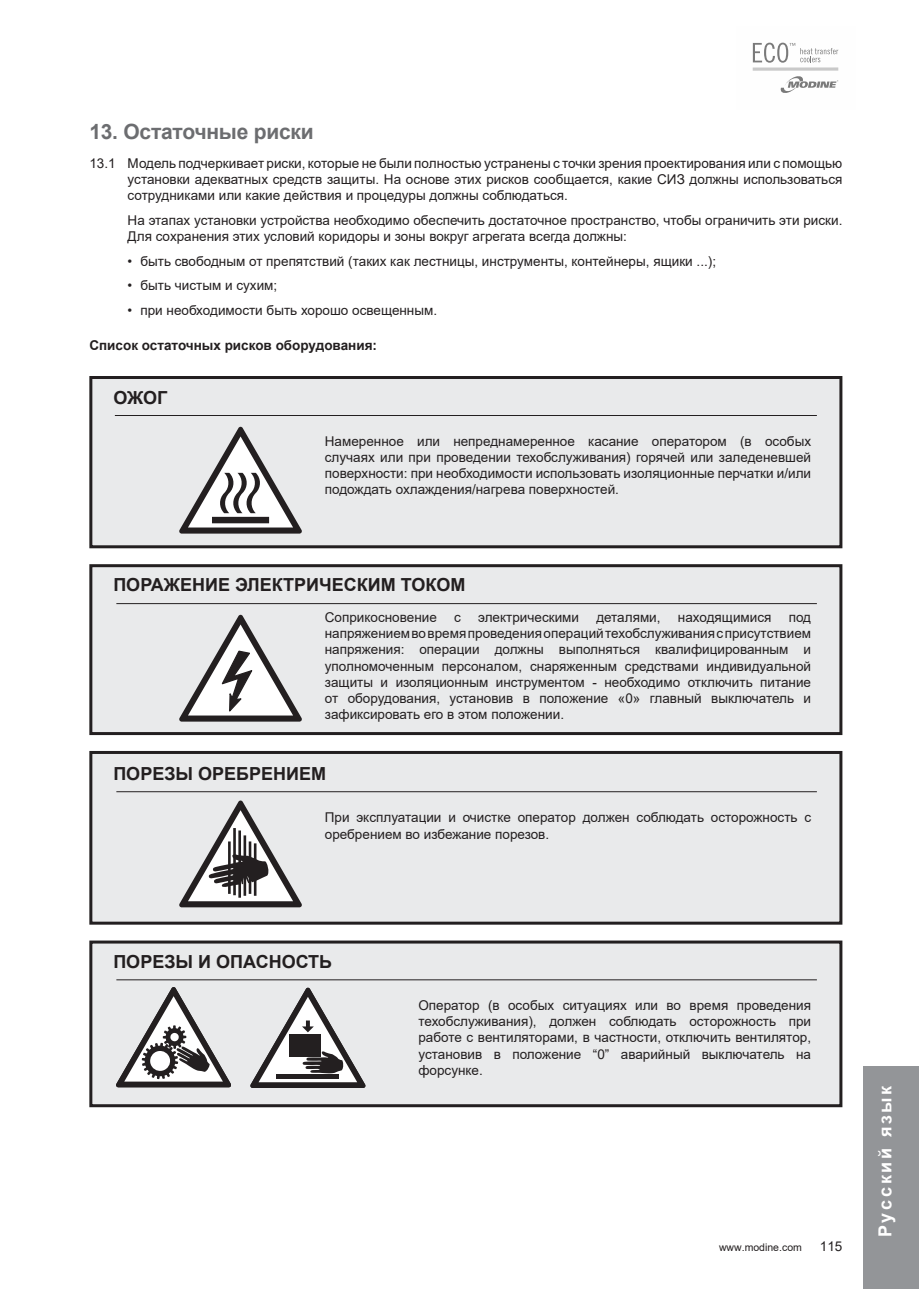
<style>
.page{position:relative;width:919px;height:1289px;background:#fff}
.page>*{position:absolute;margin:0;border:0;box-sizing:border-box;transform-origin:0 0}
.t1{font:700 21px "Arial";letter-spacing:-.01em;color:#6c6d70}
.Dati_figure_12pt_bol{font:700 18px "Arial";color:#231f20}
.t2{font:700 18px "Arial";letter-spacing:.15em;color:#fff}
.Dati_figure_9pt_no_r{font:13.5px/16.2px "Arial";color:#231f20;text-align:justify}
.Corpo_non_elenco_all{font:13.5px/16.2px "Arial";color:#231f20}
.Corpo_non_elenco_bol{font:700 13.5px "Arial";color:#231f20}
.t3{font:10.5px "Arial";color:#231f20}
</style>
<div class="page">
<svg style="left:780px;top:76px;width:58px;height:17px"></svg>
<svg style="left:752px;top:43px;width:86px;height:20px"></svg>
<svg style="left:752px;top:67px;width:86px;height:4px"></svg>
<div style="left:863px;top:1065px;width:55px;height:223px;background:#939598"></div>
<div style="left:91px;top:565px;width:749px;height:168px;background:#e9eaeb"></div>
<div style="left:89px;top:564px;width:753px;height:171px;border:3px solid #231f20"></div>
<svg style="left:179px;top:614px;width:122px;height:107px"></svg>
<hr style="left:116px;top:603px;width:700px;height:1px;background:#231f20">
<div style="left:91px;top:752px;width:749px;height:171px;background:#e9eaeb"></div>
<div style="left:89px;top:751px;width:753px;height:173px;border:3px solid #231f20"></div>
<svg style="left:179px;top:800px;width:122px;height:107px"></svg>
<hr style="left:233px;top:828px;width:3px;height:67px;background:#231f20">
<hr style="left:238px;top:830px;width:3px;height:67px;background:#231f20">
<hr style="left:243px;top:835px;width:3px;height:60px;background:#231f20">
<hr style="left:249px;top:841px;width:2px;height:52px;background:#231f20">
<hr style="left:254px;top:843px;width:2px;height:52px;background:#231f20">
<hr style="left:228px;top:841px;width:3px;height:52px;background:#231f20">
<hr style="left:116px;top:791px;width:700px;height:1px;background:#231f20">
<div style="left:91px;top:377px;width:749px;height:170px;background:#e9eaeb"></div>
<div style="left:89px;top:376px;width:753px;height:172px;border:3px solid #231f20"></div>
<svg style="left:179px;top:427px;width:122px;height:106px"></svg>
<hr style="left:115px;top:415px;width:701px;height:1px;background:#231f20">
<div style="left:91px;top:942px;width:749px;height:163px;background:#e9eaeb"></div>
<div style="left:89px;top:940px;width:753px;height:167px;border:3px solid #231f20"></div>
<svg style="left:116px;top:987px;width:115px;height:100px"></svg>
<svg style="left:251px;top:987px;width:114px;height:100px"></svg>
<hr style="left:116px;top:979px;width:700px;height:1px;background:#231f20">
<p class="t1" style="left:89px;top:116px;width:226px">13. Остаточные риски</p>
<p class="Dati_figure_9pt_no_r" style="left:128px;top:155px;width:716px;text-indent:-38px">13.1 Модель подчеркивает риски, которые не были полностью устранены с точки зрения проектирования или с помощью установки адекватных средств защиты. На основе этих рисков сообщается, какие СИЗ должны использоваться сотрудниками или какие действия и процедуры должны соблюдаться.</p>
<p class="Corpo_non_elenco_all" style="left:128px;top:212px;width:716px">На этапах установки устройства необходимо обеспечить достаточное пространство, чтобы ограничить эти риски.<br>Для сохранения этих условий коридоры и зоны вокруг агрегата всегда должны:</p>
<p class="Dati_figure_9pt_no_r" style="left:128px;top:253px;width:590px">• быть свободным от препятствий (таких как лестницы, инструменты, контейнеры, ящики ...);</p>
<p class="Dati_figure_9pt_no_r" style="left:128px;top:277px;width:151px">• быть чистым и сухим;</p>
<p class="Dati_figure_9pt_no_r" style="left:128px;top:302px;width:311px">• при необходимости быть хорошо освещенным.</p>
<p class="Corpo_non_elenco_bol" style="left:89px;top:336px;width:289px">Список остаточных рисков оборудования:</p>
<p class="Dati_figure_12pt_bol" style="left:113px;top:384px;width:56px">ОЖОГ</p>
<p class="Dati_figure_9pt_no_r" style="left:325px;top:433px;width:487px">Намеренное или непреднамеренное касание оператором (в особых случаях или при проведении техобслуживания) горячей или заледеневшей поверхности: при необходимости использовать изоляционные перчатки и/или подождать охлаждения/нагрева поверхностей.</p>
<p class="Dati_figure_12pt_bol" style="left:113px;top:572px;width:353px">ПОРАЖЕНИЕ ЭЛЕКТРИЧЕСКИМ ТОКОМ</p>
<p class="Dati_figure_9pt_no_r" style="left:325px;top:609px;width:113px">Соприкосновение</p>
<p class="Dati_figure_9pt_no_r" style="left:454px;top:609px;width:8px">с</p>
<p class="Dati_figure_9pt_no_r" style="left:478px;top:609px;width:102px">электрическими</p>
<p class="Dati_figure_9pt_no_r" style="left:596px;top:609px;width:66px">деталями,</p>
<p class="Dati_figure_9pt_no_r" style="left:677px;top:609px;width:95px">находящимися</p>
<p class="Dati_figure_9pt_no_r" style="left:325px;top:609px;width:487px;text-indent:464px">под напряжением во время проведения операций техобслуживания с присутствием напряжения: операции должны выполняться квалифицированным и уполномоченным персоналом, снаряженным средствами индивидуальной защиты и изоляционным инструментом - необходимо отключить питание от оборудования, установив в положение «0» главный выключатель и зафиксировать его в этом положении.</p>
<p class="Dati_figure_12pt_bol" style="left:113px;top:760px;width:214px">ПОРЕЗЫ ОРЕБРЕНИЕМ</p>
<p class="Dati_figure_9pt_no_r" style="left:325px;top:809px;width:487px">При эксплуатации и очистке оператор должен соблюдать осторожность с оребрением во избежание порезов.</p>
<p class="Dati_figure_12pt_bol" style="left:113px;top:948px;width:220px">ПОРЕЗЫ И ОПАСНОСТЬ</p>
<p class="Dati_figure_9pt_no_r" style="left:418px;top:997px;width:394px">Оператор (в особых ситуациях или во время проведения техобслуживания), должен соблюдать осторожность при работе с вентиляторами, в частности, отключить вентилятор, установив в положение “0” аварийный выключатель на форсунке.</p>
<p class="t3" style="left:719px;top:1239px;width:84px">www.modine.com</p>
<p class="Dati_figure_9pt_no_r" style="left:819px;top:1237px;width:24px">115</p>
<h2 class="t2" style="left:872px;top:1237px;width:153px;rotate:-90deg">Русский язык</h2>
</div>
